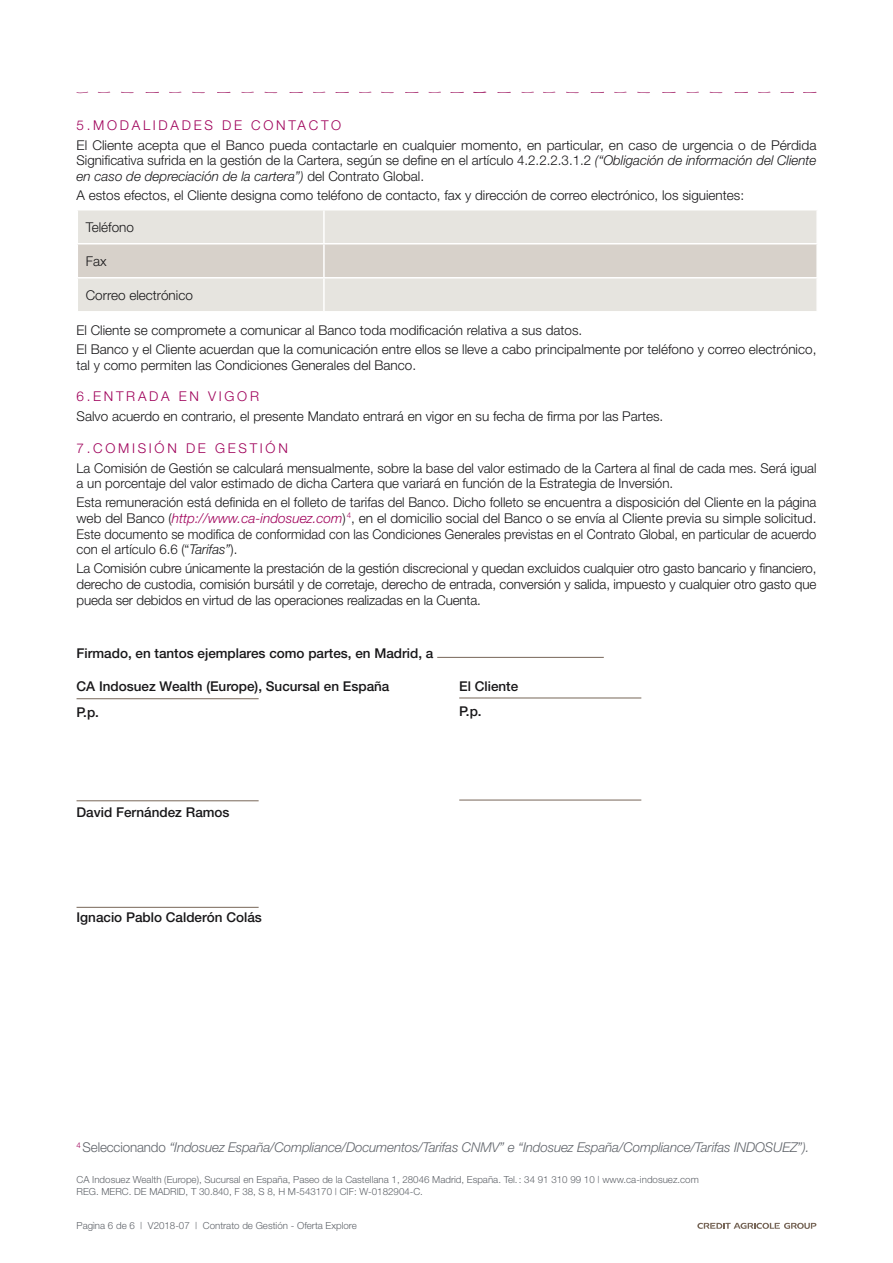
<style>
.page{position:relative;width:893px;height:1263px;background:#fff}
.page>*{position:absolute;margin:0;border:0;box-sizing:border-box;transform-origin:0 0}
.t1{font:300 13.5px/15.8px "Helvetica Neue";color:#181719;text-align:justify}
.t2{font:500 13.5px "Helvetica Neue";color:#181719}
.t3{font:italic 300 13.5px "Helvetica Neue";letter-spacing:-.01em;color:#5f6369}
.t4{font:300 13.5px "Helvetica Neue";letter-spacing:.2em;color:#9f015a}
.t5{font:300 9.75px/11.7px "Helvetica Neue";color:#5f6369}
.s1{font-style:italic}
.s2{font-style:italic;color:#9f015a}
.s3{font-style:normal}
</style>
<div class="page">
<svg style="left:697px;top:1223px;width:119px;height:6px"></svg>
<svg style="left:98px;top:92px;width:12px;height:1px"></svg>
<svg style="left:121px;top:92px;width:13px;height:1px"></svg>
<svg style="left:145px;top:92px;width:14px;height:1px"></svg>
<svg style="left:169px;top:92px;width:13px;height:1px"></svg>
<svg style="left:192px;top:92px;width:13px;height:1px"></svg>
<svg style="left:217px;top:92px;width:13px;height:1px"></svg>
<svg style="left:241px;top:92px;width:13px;height:1px"></svg>
<svg style="left:264px;top:92px;width:13px;height:1px"></svg>
<svg style="left:289px;top:92px;width:14px;height:1px"></svg>
<svg style="left:313px;top:92px;width:12px;height:1px"></svg>
<svg style="left:335px;top:92px;width:14px;height:1px"></svg>
<svg style="left:359px;top:92px;width:12px;height:1px"></svg>
<svg style="left:381px;top:92px;width:13px;height:1px"></svg>
<svg style="left:405px;top:92px;width:14px;height:1px"></svg>
<svg style="left:428px;top:92px;width:13px;height:1px"></svg>
<svg style="left:450px;top:92px;width:14px;height:1px"></svg>
<svg style="left:473px;top:92px;width:13px;height:1px"></svg>
<svg style="left:497px;top:92px;width:14px;height:1px"></svg>
<svg style="left:521px;top:92px;width:13px;height:1px"></svg>
<svg style="left:543px;top:92px;width:12px;height:1px"></svg>
<svg style="left:566px;top:92px;width:13px;height:1px"></svg>
<svg style="left:591px;top:92px;width:13px;height:1px"></svg>
<svg style="left:614px;top:92px;width:13px;height:1px"></svg>
<svg style="left:637px;top:92px;width:13px;height:1px"></svg>
<svg style="left:662px;top:92px;width:14px;height:1px"></svg>
<svg style="left:686px;top:92px;width:13px;height:1px"></svg>
<svg style="left:710px;top:92px;width:12px;height:1px"></svg>
<svg style="left:734px;top:92px;width:14px;height:1px"></svg>
<svg style="left:758px;top:92px;width:12px;height:1px"></svg>
<svg style="left:780px;top:92px;width:14px;height:1px"></svg>
<svg style="left:803px;top:92px;width:13px;height:1px"></svg>
<div style="left:78px;top:210px;width:738px;height:101px;background:#e6e4df"></div>
<div style="left:78px;top:244px;width:738px;height:33px;background:#d7d1ca"></div>
<hr style="left:77px;top:243px;width:247px;height:1px;background:#fff">
<hr style="left:324px;top:243px;width:494px;height:1px;background:#fff">
<hr style="left:323px;top:210px;width:2px;height:33px;background:#fff">
<hr style="left:323px;top:244px;width:2px;height:33px;background:#fff">
<hr style="left:323px;top:278px;width:2px;height:33px;background:#fff">
<hr style="left:77px;top:277px;width:247px;height:1px;background:#fff">
<hr style="left:324px;top:277px;width:494px;height:1px;background:#fff">
<hr style="left:77px;top:698px;width:182px;height:1px;background:#776658">
<hr style="left:459px;top:698px;width:182px;height:1px;background:#776658">
<hr style="left:77px;top:800px;width:182px;height:1px;background:#776658">
<hr style="left:459px;top:800px;width:182px;height:1px;background:#776658">
<hr style="left:437px;top:657px;width:167px;height:1px;background:#776658">
<hr style="left:77px;top:907px;width:182px;height:1px;background:#776658">
<p class="t4" style="left:77px;top:117px;width:266px">5.MODALIDADES DE CONTACTO</p>
<p class="t1" style="left:77px;top:137px;width:741px">El Cliente acepta que el Banco pueda contactarle en cualquier momento, en particular, en caso de urgencia o de Pérdida Significativa sufrida en la gestión de la Cartera, según se define en el artículo 4.2.2.2.3.1.2 <span class="s1">(“Obligación de información del Cliente en caso de depreciación de la cartera”)</span> del Contrato Global.</p>
<p class="t1" style="left:77px;top:187px;width:669px">A estos efectos, el Cliente designa como teléfono de contacto, fax y dirección de correo electrónico, los siguientes:</p>
<p class="t1" style="left:86px;top:219px;width:50px">Teléfono</p>
<p class="t1" style="left:86px;top:253px;width:22px">Fax</p>
<p class="t1" style="left:86px;top:287px;width:109px">Correo electrónico</p>
<p class="t1" style="left:77px;top:321px;width:741px;line-height:18.8px">El Cliente se compromete a comunicar al Banco toda modificación relativa a sus datos.<br>El Banco y el Cliente acuerdan que la comunicación entre ellos se lleve a cabo principalmente por teléfono y correo electrónico,</p>
<p class="t1" style="left:77px;top:357px;width:341px">tal y como permiten las Condiciones Generales del Banco.</p>
<p class="t4" style="left:77px;top:388px;width:184px">6.ENTRADA EN VIGOR</p>
<p class="t1" style="left:77px;top:408px;width:588px">Salvo acuerdo en contrario, el presente Mandato entrará en vigor en su fecha de firma por las Partes.</p>
<p class="t4" style="left:77px;top:439px;width:213px">7.COMISIÓN DE GESTIÓN</p>
<p class="t1" style="left:77px;top:460px;width:741px">La Comisión de Gestión se calculará mensualmente, sobre la base del valor estimado de la Cartera al final de cada mes. Será igual a un porcentaje del valor estimado de dicha Cartera que variará en función de la Estrategia de Inversión.</p>
<p class="t1" style="left:77px;top:494px;width:741px">Esta remuneración está definida en el folleto de tarifas del Banco. Dicho folleto se encuentra a disposición del Cliente en la página web del Banco (<span class="s2">http://www.ca-indosuez.com</span>)<sup>4</sup>, en el domicilio social del Banco o se envía al Cliente previa su simple solicitud.<br>Este documento se modifica de conformidad con las Condiciones Generales previstas en el Contrato Global, en particular de acuerdo con el artículo 6.6 (“<span class="s1">Tarifas”</span>).</p>
<p class="t1" style="left:77px;top:560px;width:741px">La Comisión cubre únicamente la prestación de la gestión discrecional y quedan excluidos cualquier otro gasto bancario y financiero, derecho de custodia, comisión bursátil y de corretaje, derecho de entrada, conversión y salida, impuesto y cualquier otro gasto que pueda ser debidos en virtud de las operaciones realizadas en la Cuenta.</p>
<p class="t2" style="left:77px;top:645px;width:358px">Firmado, en tantos ejemplares como partes, en Madrid, a</p>
<p class="t2" style="left:77px;top:678px;width:314px">CA Indosuez Wealth (Europe), Sucursal en España</p>
<p class="t2" style="left:459px;top:678px;width:61px">El Cliente</p>
<p class="t2" style="left:77px;top:704px;width:24px">P.p.</p>
<p class="t2" style="left:459px;top:703px;width:24px">P.p.</p>
<p class="t2" style="left:77px;top:804px;width:155px">David Fernández Ramos</p>
<p class="t2" style="left:77px;top:909px;width:187px">Ignacio Pablo Calderón Colás</p>
<p class="t3" style="left:77px;top:1139px;width:734px"><sup>4</sup> <span class="s3">Seleccionando</span> “Indosuez España/Compliance/Documentos/Tarifas CNMV” e “Indosuez España/Compliance/Tarifas INDOSUEZ”).</p>
<p class="t5" style="left:77px;top:1174px;width:624px">CA Indosuez Wealth (Europe), Sucursal en España, Paseo de la Castellana 1, 28046 Madrid, España. Tel.: 34 91 310 99 10 | www.ca-indosuez.com<br>REG. MERC. DE MADRID, T 30.840, F 38, S 8, H M-543170 | CIF: W-0182904-C.</p>
<p class="t5" style="left:77px;top:1219px;width:282px">Pagìna 6 de 6 | V2018-07 | Contrato de Gestión - Oferta Explore</p>
</div>
